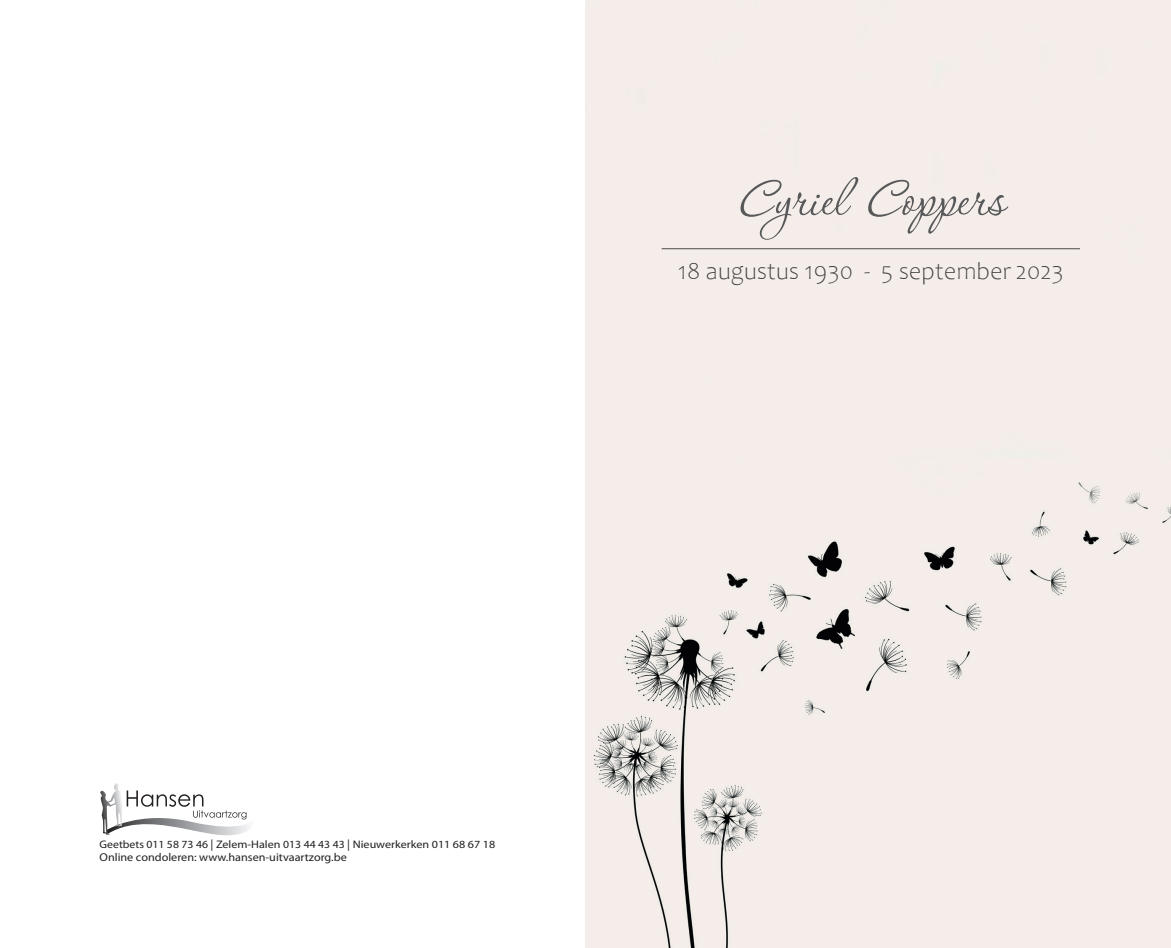
<style>
.page{position:relative;width:1171px;height:948px;background:#fff}
.page>*{position:absolute;margin:0;border:0;box-sizing:border-box;transform-origin:0 0}
.t1{font:63px "Corinthia";color:#57585a}
.t2{font:300 24.5px "Candara";color:#3e3e3f}
.t3{font:700 11.38px "Century Gothic";color:#231f20;scale:1.07 1}
.t4{font:700 11.03px "Century Gothic";color:#231f20;scale:1.07 1}
.s1{font-size:11.38px}
</style>
<div class="page">
<svg style="left:100px;top:783px;width:149px;height:52px"></svg>
<div style="left:585px;top:0;width:586px;height:947px;background:#f4ede9"></div>
<hr style="left:662px;top:248px;width:418px;height:1px;background:#231f20">
<h1 class="t1" style="left:737px;top:161px;width:268px">Cyriel Coppers</h1>
<h2 class="t2" style="left:678px;top:258px;width:387px">18 augustus 1930 - 5 september 2023</h2>
<p class="t4" style="left:100px;top:837px;width:371px">Geetbets 011 58 73 46 <span class="s1">|</span> Zelem-Halen 013 44 43 43 <span class="s1">|</span> Nieuwerkerken 011 68 67 18</p>
<p class="t3" style="left:100px;top:850px;width:232px">Online condoleren: www.hansen-uitvaartzorg.be</p>
</div>
